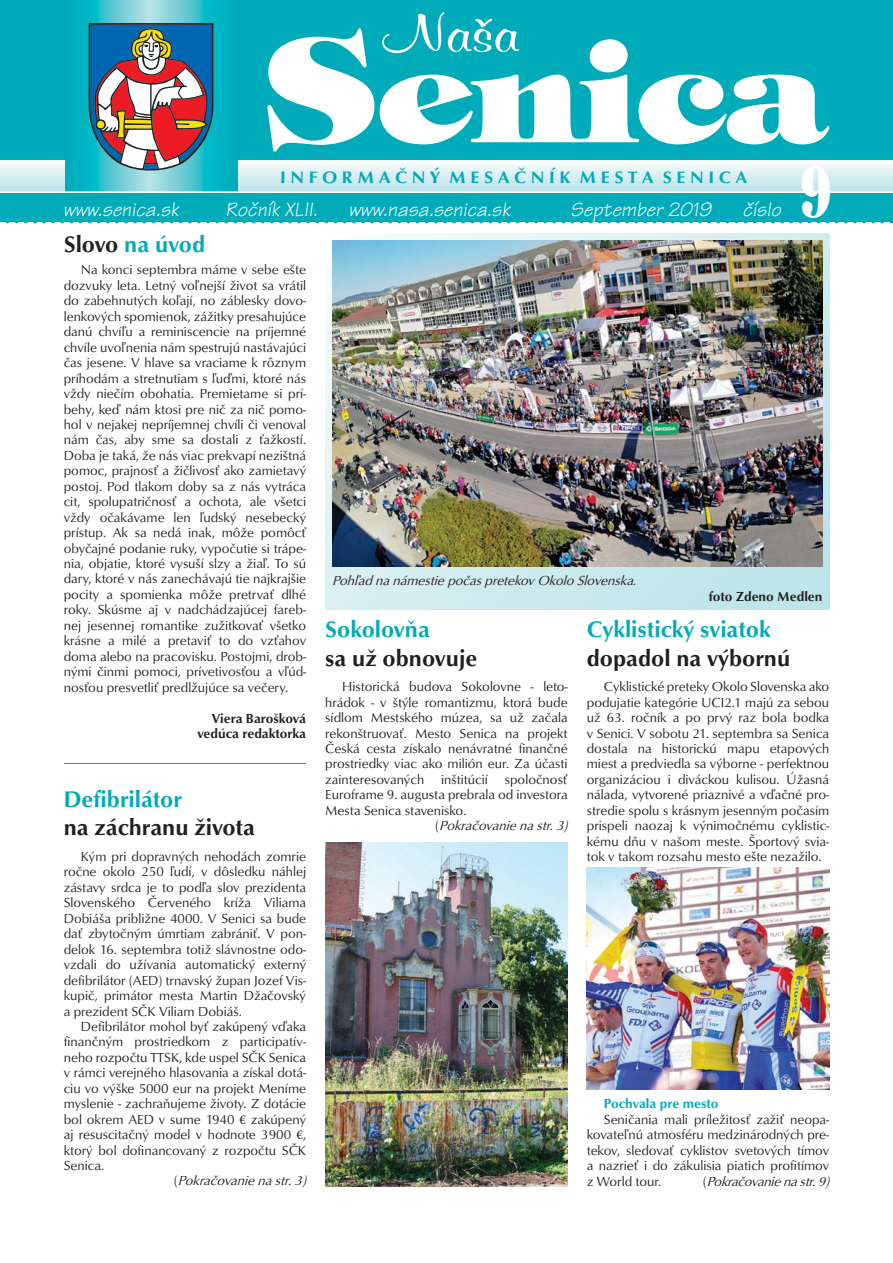
<style>
.page{position:relative;width:893px;height:1263px;background:#fff}
.page>*{position:absolute;margin:0;border:0;box-sizing:border-box;transform-origin:0 0}
.t1{font:144px "Tiffany CS Heavy";color:#fff}
.t2{font:70.5px "Tiffany CS Heavy";color:#fff;scale:.6 1}
.t3{font:57px "Murray Hill DCE";color:#fff;scale:1.32 1}
.t4{font:500 23.25px "Optus TCE";color:#00abb9}
.t5{font:500 23.25px "Optus TCE";color:#231f20}
.t6{font:italic 20.7px "Tekton CE";color:#fff}
.t7{font:500 17.1px "Optus TCE";color:#00abb9;scale:1.05 1}
.t8{font:13.5px/15.5px "Optus TCE";color:#231f20;text-align:justify}
.t9{font:italic 13.5px "Optus TCE";color:#231f20}
.t10{font:500 13.5px/15.5px "Optus TCE";color:#231f20;text-align:right}
.t11{font:500 13.5px "Optus TCE";color:#00abb9}
.s1{color:#231f20}
.s2{font-family:"Minion Pro"}
.s3{font-style:normal}
</style>
<div class="page">
<div style="left:0;top:0;width:893px;height:221px;background:#00abb9"></div>
<svg style="left:0;top:161px;width:893px;height:30px;background:#d9eff1"></svg>
<svg style="left:0;top:221px;width:893px;height:2px"></svg>
<svg style="left:150px;top:0;width:87px;height:191px"></svg>
<svg style="left:65px;top:0;width:85px;height:191px"></svg>
<hr style="left:0;top:191px;width:893px;height:2px;background:#fff">
<svg style="left:88px;top:23px;width:125px;height:150px;background:#7c7d8a"></svg>
<svg style="left:325px;top:233px;width:504px;height:376px;background:#c5dee0"></svg>
<hr style="left:64px;top:763px;width:242px;height:1px;background:#00abb9">
<img style="left:332px;top:241px;width:490px;height:325px">
<img style="left:325px;top:842px;width:243px;height:344px">
<img style="left:587px;top:868px;width:242px;height:222px">
<h3 class="t3" style="left:383px;top:1px;width:105px">Naša</h3>
<h1 class="t1" style="left:264px;top:-12px;width:561px">Senica</h1>
<p class="t7" style="left:280px;top:170px;width:446px">I N F O R M A Č N Ý M E S A Č N Í K M E S T A S E N I C A</p>
<h3 class="t6" style="left:63px;top:199px;width:117px">www.senica.sk</h3>
<h3 class="t6" style="left:225px;top:199px;width:93px">Ročník XLII.</h3>
<h3 class="t6" style="left:349px;top:199px;width:163px">www.nasa.senica.sk</h3>
<h3 class="t6" style="left:570px;top:199px;width:142px">September 2019</h3>
<h3 class="t6" style="left:743px;top:199px;width:40px">číslo</h3>
<h2 class="t2" style="left:801px;top:141px;width:52px">9</h2>
<h3 class="t4" style="left:64px;top:235px;width:143px"><span class="s1">Slovo</span> na úvod</h3>
<p class="t8" style="left:64px;top:263px;width:244px;text-indent:17px">Na konci septembra máme v sebe ešte dozvuky leta. Letný voľnejší život sa vrátil do zabehnutých koľají, no záblesky dovo&shy;lenkových spomienok, zážitky presahujúce danú chvíľu a reminiscencie na príjemné chvíle uvoľnenia nám spestrujú nastávajúci čas jesene. V hlave sa vraciame k rôznym príhodám a stretnutiam s ľuďmi, ktoré nás vždy niečím obohatia. Premietame si prí&shy;behy, keď nám ktosi pre nič za nič pomo&shy;hol v nejakej nepríjemnej chvíli či venoval nám čas, aby sme sa dostali z ťažkostí.<br>Doba je taká, že nás viac prekvapí nezištná pomoc, prajnosť a žičlivosť ako zamietavý postoj. Pod tlakom doby sa z nás vytráca cit, spolupatričnosť a ochota, ale všetci vždy očakávame len ľudský nesebecký prístup. Ak sa nedá inak, môže pomôcť obyčajné podanie ruky, vypočutie si trápe&shy;nia, objatie, ktoré vysuší slzy a žiaľ. To sú dary, ktoré v nás zanechávajú tie najkrajšie pocity a spomienka môže pretrvať dlhé roky. Skúsme aj v nadchádzajúcej fareb&shy;nej jesennej romantike zužitkovať všetko krásne a milé a pretaviť to do vzťahov doma alebo na pracovisku. Postojmi, drob&shy;nými činmi pomoci, prívetivosťou a vľúd&shy;nosťou presvetliť predlžujúce sa večery.</p>
<p class="t10" style="left:197px;top:711px;width:110px">Viera Barošková vedúca redaktorka</p>
<h3 class="t4" style="left:64px;top:790px;width:120px">Defibrilátor</h3>
<h3 class="t5" style="left:64px;top:818px;width:193px">na záchranu života</h3>
<p class="t8" style="left:64px;top:850px;width:244px;text-indent:17px">Kým pri dopravných nehodách zomrie ročne okolo 250 ľudí, v dôsledku náhlej zástavy srdca je to podľa slov prezidenta Slovenského Červeného kríža Viliama Dobiáša približne 4000. V Senici sa bude dať zbytočným úmrtiam zabrániť. V pon&shy;delok 16. septembra totiž slávnostne odo&shy;vzdali do užívania automatický externý defibrilátor (AED) trnavský župan Jozef Vis&shy;kupič, primátor mesta Martin Džačovský a prezident SČK Viliam Dobiáš.</p>
<p class="t8" style="left:81px;top:1020px;width:227px">Defibrilátor mohol byť zakúpený vďaka</p>
<p class="t8" style="left:64px;top:1035px;width:244px">finančným prostriedkom z participatív-</p>
<p class="t8" style="left:64px;top:1051px;width:244px">neho rozpočtu TTSK, kde uspel SČK Senica</p>
<p class="t8" style="left:64px;top:1066px;width:244px">v rámci verejného hlasovania a získal dotá-</p>
<p class="t8" style="left:64px;top:1082px;width:244px">ciu vo výške 5000 eur na projekt Meníme</p>
<p class="t8" style="left:64px;top:1097px;width:244px">myslenie - zachraňujeme životy. Z dotácie</p>
<p class="t8" style="left:64px;top:1112px;width:244px">bol okrem AED v sume 1940 <span class="s2">€</span> zakúpený</p>
<p class="t8" style="left:64px;top:1128px;width:244px">aj resuscitačný model v hodnote 3900 <span class="s2">€</span>,</p>
<p class="t8" style="left:64px;top:1143px;width:244px">ktorý bol dofinancovaný z rozpočtu SČK</p>
<p class="t8" style="left:64px;top:1159px;width:42px">Senica.</p>
<p class="t9" style="left:174px;top:1175px;width:138px"><span class="s3">(</span> Pokračovanie na str.3)</p>
<p class="t9" style="left:332px;top:575px;width:309px">Pohľad na námestie počaspretekovOkolo Slovenska.</p>
<p class="t10" style="left:709px;top:590px;width:115px">foto Zdeno Medlen</p>
<h3 class="t4" style="left:325px;top:620px;width:106px">Sokolovňa</h3>
<h3 class="t5" style="left:325px;top:648px;width:154px">sa už obnovuje</h3>
<p class="t8" style="left:342px;top:680px;width:227px">Historická budova Sokolovne - leto-</p>
<p class="t8" style="left:325px;top:695px;width:244px">hrádok - v štýle romantizmu, ktorá bude</p>
<p class="t8" style="left:325px;top:711px;width:244px">sídlom Mestského múzea, sa už začala</p>
<p class="t8" style="left:325px;top:726px;width:244px">rekonštruovať. Mesto Senica na projekt</p>
<p class="t8" style="left:325px;top:742px;width:244px">Česká cesta získalo nenávratné finančné</p>
<p class="t8" style="left:325px;top:757px;width:244px">prostriedky viac ako milión eur. Za účasti</p>
<p class="t8" style="left:325px;top:773px;width:244px">zainteresovaných inštitúcií spoločnosť</p>
<p class="t8" style="left:325px;top:788px;width:244px">Euroframe 9. augusta prebrala od investora</p>
<p class="t8" style="left:325px;top:804px;width:143px">Mesta Senica stavenisko.</p>
<p class="t9" style="left:435px;top:820px;width:138px"><span class="s3">(</span> Pokračovanie na str.3)</p>
<h3 class="t4" style="left:587px;top:620px;width:185px">Cyklistický sviatok</h3>
<h3 class="t5" style="left:587px;top:648px;width:205px">dopadol na výbornú</h3>
<p class="t8" style="left:587px;top:680px;width:244px;text-indent:17px">Cyklistické preteky Okolo Slovenska ako podujatie kategórie UCI2.1 majú za sebou už 63. ročník a po prvý raz bola bodka v Senici. V sobotu 21. septembra sa Senica dostala na historickú mapu etapových miest a predviedla sa výborne - perfektnou organizáciou i diváckou kulisou. Úžasná nálada, vytvorené priaznivé a vďačné pro&shy;stredie spolu s krásnym jesenným počasím prispeli naozaj k výnimočnému cyklistic&shy;kému dňu v našom meste. Športový svia&shy;tok v takom rozsahu mesto ešte nezažilo.</p>
<p class="t11" style="left:604px;top:1098px;width:116px">Pochvala pre mesto</p>
<p class="t8" style="left:587px;top:1113px;width:244px;text-indent:17px">Seničania mali príležitosť zažiť neopa&shy;kovateľnú atmosféru medzinárodných pre&shy;tekov, sledovať cyklistov svetových tímov a nazrieť i do zákulisia piatich profitímov z World tour.</p>
<p class="t9" style="left:703px;top:1175px;width:131px"><span class="s3">(</span> Pokračovanienastr.9)</p>
</div>
